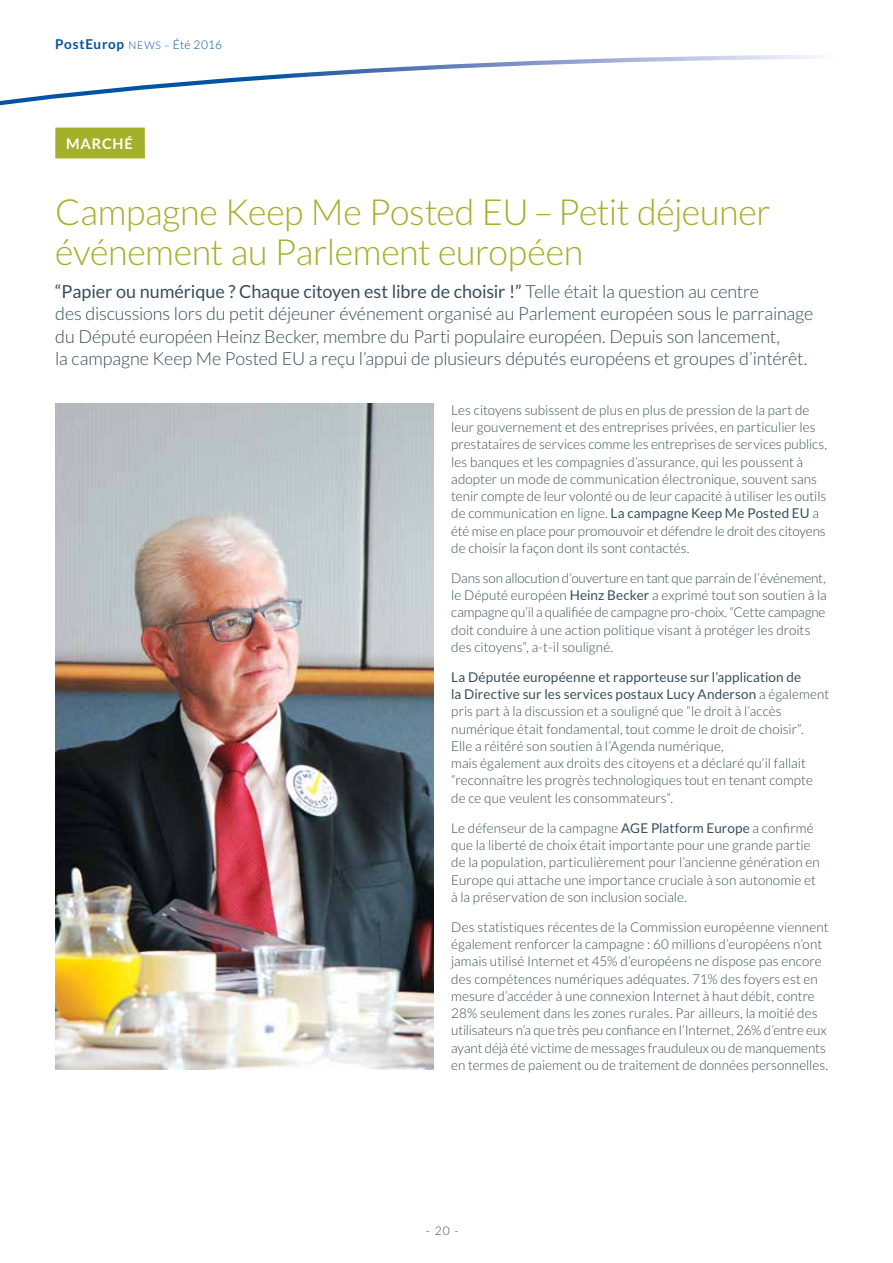
<style>
.page{position:relative;width:893px;height:1263px;background:#fff}
.page>*{position:absolute;margin:0;border:0;box-sizing:border-box;transform-origin:0 0}
.t1{font:300 36px/40.5px "Lato";letter-spacing:-.01em;color:#a4af2a}
.t2{font:300 18px/22.5px "Lato";letter-spacing:-.01em;color:#384f5a}
.t3{font:700 14.55px "Lato";letter-spacing:.06em;color:#fff}
.t4{font:300 13.5px/17.2px "Lato";letter-spacing:.005em;color:#384f5a}
.t5{font:700 13.5px "Lato";letter-spacing:.05em;color:#0053a1}
.t6{font:300 12px "Lato";color:#384f5a}
.s1{font-weight:300;font-size:10.5px}
.s2{font-weight:300;font-size:12px}
.s3{font-weight:400}
</style>
<div class="page">
<svg style="left:0;top:55px;width:816px;height:51px"></svg>
<img style="left:55px;top:404px;width:378px;height:665px">
<div style="left:55px;top:128px;width:90px;height:30px;background:#a4af2a"></div>
<p class="t5" style="left:55px;top:37px;width:168px">PostEurop <span class="s1">NEWS –</span> <span class="s2">été 2016</span></p>
<p class="t3" style="left:66px;top:135px;width:68px">MARCHÉ</p>
<h1 class="t1" style="left:55px;top:192px;width:717px">Campagne Keep Me Posted EU–Petit déjeuner événement au Parlement européen</h1>
<p class="t2" style="left:55px;top:280px;width:759px"><span class="s3">“Papier ou numérique ? Chaque citoyen est libre de choisir !”</span> Telle était la question au centre<br>des discussions lors du petit déjeuner événement organisé au Parlement européen sous le parrainage du Député européen Heinz Becker, membre du Parti populaire européen. Depuis son lancement,<br>la campagne Keep Me Posted EU a reçu l’appui de plusieurs députés européens et groupes d’intérêt.</p>
<p class="t4" style="left:451px;top:401px;width:377px">Les citoyens subissent de plus en plus de pression de la part de leur gouvernement et des entreprises privées, en particulier les prestataires de services comme les entreprises de services publics, les banques et les compagnies d’assurance, qui les poussent à adopter un mode de communication électronique, souvent sans tenir compte de leur volonté ou de leur capacité à utiliser les outils de communication en ligne. <span class="s3">La campagne Keep Me Posted EU</span> a été mise en place pour promouvoir et défendre le droit des citoyens de choisir la façon dont ils sont contactés.</p>
<p class="t4" style="left:451px;top:569px;width:377px">Dans son allocution d’ouverture en tant que parrain de l’événement, le Député européen <span class="s3">Heinz Becker</span> a exprimé tout son soutien à la campagne qu’il a qualifiée de campagne pro-choix. “Cette campagne doit conduire à une action politique visant à protéger les droits des citoyens”, a-t-il souligné.</p>
<p class="t4" style="left:451px;top:668px;width:379px"><span class="s3">La Députée européenne et rapporteuse sur l’application de<br>la Directive sur les services postaux Lucy Anderson</span> a également pris part à la discussion et a souligné que “le droit à l’accès numérique était fondamental, tout comme le droit de choisir”.<br>Elle a réitéré son soutien à l’Agenda numérique,<br>mais également aux droits des citoyens et a déclaré qu’il fallait “reconnaître les progrès technologiques tout en tenant compte de ce que veulent les consommateurs”.</p>
<p class="t4" style="left:451px;top:819px;width:370px">Le défenseur de la campagne <span class="s3">AGE Platform Europe</span> a confirmé que la liberté de choix était importante pour une grande partie de la population, particulièrement pour l’ancienne génération en Europe qui attache une importance cruciale à son autonomie et à la préservation de son inclusion sociale.</p>
<p class="t4" style="left:451px;top:918px;width:379px">Des statistiques récentes de la Commission européenne viennent également renforcer la campagne : 60 millions d’européens n’ont jamais utilisé Internet et 45% d’européens ne dispose pas encore des compétences numériques adéquates. 71% des foyers est en mesure d’accéder à une connexion Internet à haut débit, contre 28% seulement dans les zones rurales. Par ailleurs, la moitié des utilisateurs n’a que très peu confiance en l’Internet, 26% d’entre eux ayant déjà été victime de messages frauduleux ou de manquements en termes de paiement ou de traitement de données personnelles.</p>
<p class="t6" style="left:426px;top:1224px;width:34px">- 20 -</p>
</div>
